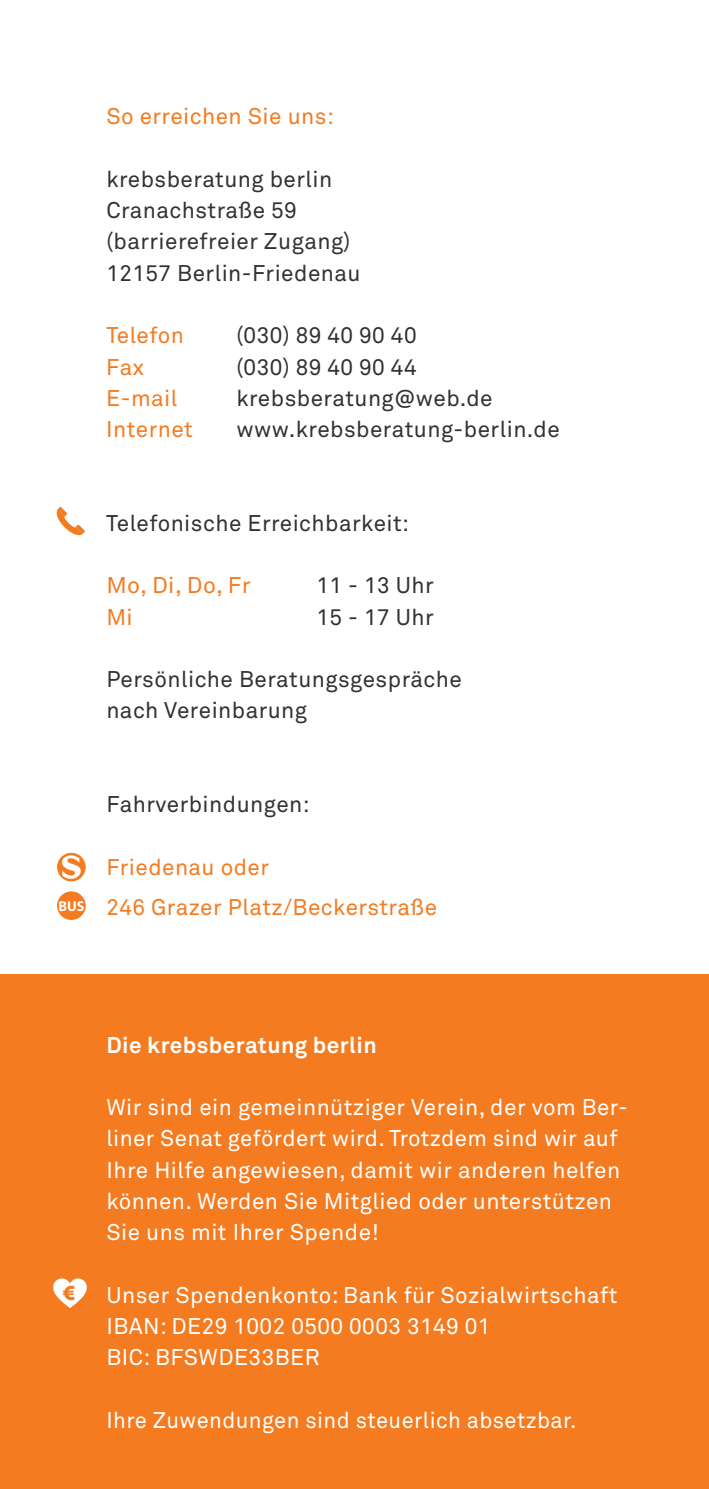
<style>
.page{position:relative;width:709px;height:1489px;background:#fff}
.page>*{position:absolute;margin:0;border:0;box-sizing:border-box;transform-origin:0 0}
.t1{font:22.5px/31.2px "Akkurat";letter-spacing:.02em;color:#fff}
.t2{font:22.5px/31.2px "Akkurat";letter-spacing:.02em;color:#333132}
.t3{font:22.5px/40px "Akkurat";letter-spacing:.02em;color:#f47b20}
.t4{font:700 22.5px "Akkurat";letter-spacing:.02em;color:#fff}
.t5{font:900 21.5px "Myriad Pro";color:#f47b20}
</style>
<div class="page">
<div style="left:0;top:974px;width:709px;height:514px;background:#f47b20"></div>
<svg style="left:53px;top:1278px;width:34px;height:29px"></svg>
<svg style="left:57px;top:852px;width:29px;height:29px"></svg>
<svg style="left:62px;top:855px;width:19px;height:23px"></svg>
<div style="left:57px;top:891px;width:29px;height:28px;background:#f47b20;border-radius:50%"></div>
<svg style="left:56px;top:507px;width:29px;height:28px"></svg>
<p class="t3" style="left:106px;top:96px;width:229px">So erreichen Sie uns:</p>
<p class="t2" style="left:106px;top:163px;width:256px">krebsberatung berlin<br>Cranachstraße 59 (barrierefreier Zugang)<br>12157 Berlin-Friedenau</p>
<p class="t3" style="left:106px;top:315px;width:79px">Telefon</p>
<p class="t2" style="left:236px;top:319px;width:182px">(030) 89 40 90 40</p>
<p class="t3" style="left:106px;top:346px;width:39px">Fax</p>
<p class="t2" style="left:236px;top:350px;width:182px">(030) 89 40 90 44</p>
<p class="t3" style="left:106px;top:377px;width:73px">E-mail</p>
<p class="t2" style="left:236px;top:382px;width:258px">krebsberatung@web.de</p>
<p class="t3" style="left:106px;top:409px;width:88px">Internet</p>
<p class="t2" style="left:236px;top:413px;width:325px">www.krebsberatung-berlin.de</p>
<p class="t2" style="left:106px;top:507px;width:304px">Telefonische Erreichbarkeit:</p>
<p class="t3" style="left:106px;top:565px;width:146px">Mo, Di, Do, Fr</p>
<p class="t2" style="left:316px;top:569px;width:119px">11 - 13 Uhr</p>
<p class="t3" style="left:106px;top:596px;width:28px">Mi</p>
<p class="t2" style="left:316px;top:600px;width:119px">15 - 17 Uhr</p>
<p class="t2" style="left:106px;top:663px;width:357px">Persönliche Beratungsgespräche nach Vereinbarung</p>
<p class="t2" style="left:106px;top:788px;width:205px">Fahrverbindungen:</p>
<p class="t3" style="left:58px;top:846px;width:380px;text-indent:48px">Friedenau oder<br><sup>BUS</sup> 246 Grazer Platz/Beckerstraße</p>
<p class="t4" style="left:106px;top:1030px;width:272px">Die krebsberatung berlin</p>
<p class="t5" style="left:63px;top:1279px;width:14px">€</p>
<p class="t1" style="left:106px;top:1091px;width:523px">Wir sind ein gemeinnütziger Verein, der vom Ber&shy;liner Senat gefördert wird. Trotzdem sind wir auf Ihre Hilfe angewiesen, damit wir anderen helfen können. Werden Sie Mitglied oder unterstützen Sie uns mit Ihrer Spende!</p>
<p class="t1" style="left:106px;top:1278px;width:512px">Unser Spendenkonto: Bank für Sozialwirtschaft<br>IBAN: DE29 1002 0500 0003 3149 01<br>BIC: BFSWDE33BER</p>
<p class="t1" style="left:106px;top:1403px;width:471px">Ihre Zuwendungen sind steuerlich absetzbar.</p>
</div>
